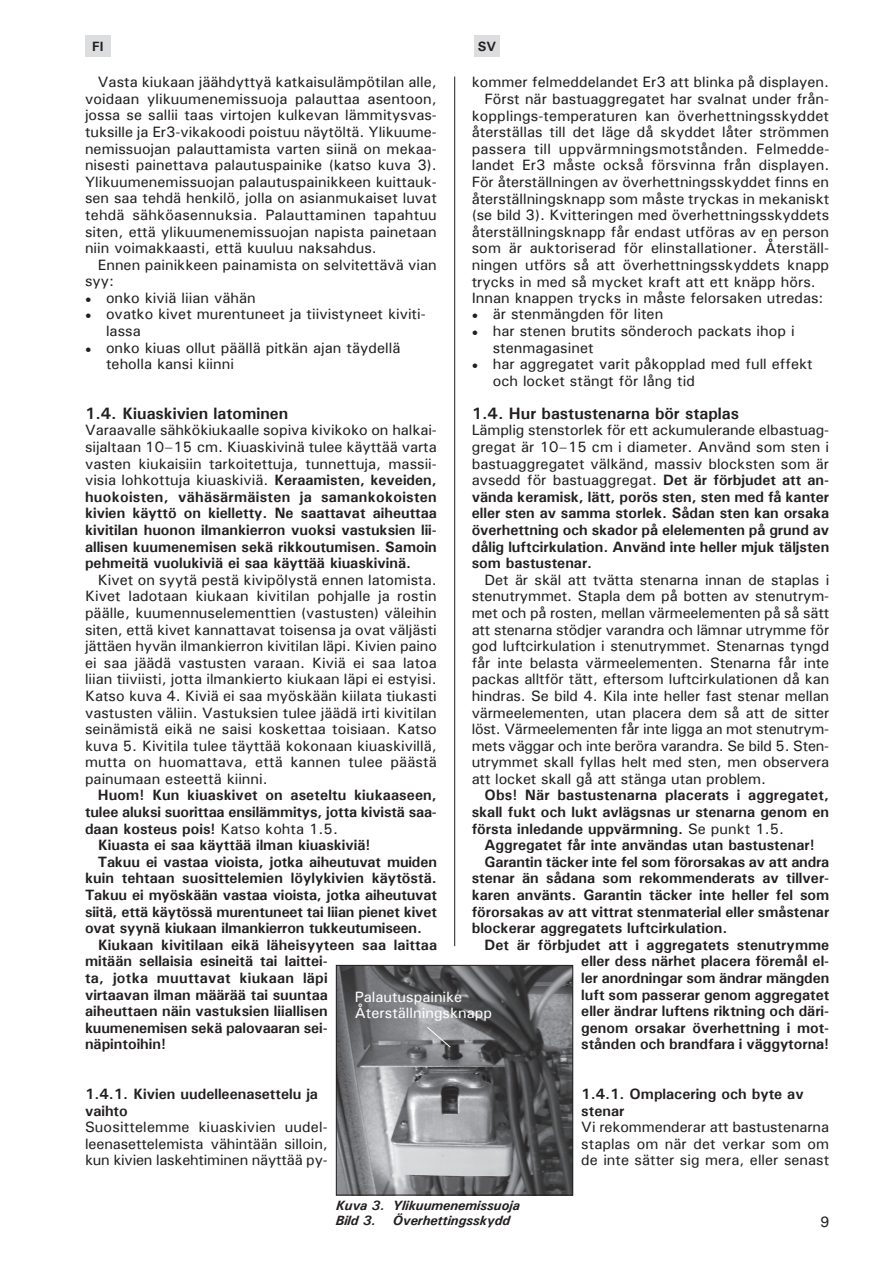
<style>
.page{position:relative;width:893px;height:1263px;background:#fff}
.page>*{position:absolute;margin:0;border:0;box-sizing:border-box;transform-origin:0 0}
.t1{font:700 16.5px "Univers";color:#231f20}
.t2{font:15px/16.6px "Univers";color:#231f20;text-align:justify}
.t3{font:700 15px/16.6px "Univers";color:#231f20;text-align:justify}
.t4{font:15px/16.5px "Univers";color:#fff}
.t5{font:700 15px "Univers";letter-spacing:.02em;color:#231f20}
.t6{font:italic 700 13.5px/15px "Univers";color:#231f20}
.t7{font:700 13.5px "Univers";color:#231f20}
.s1{font-size:9px}
.s2{font-weight:400}
</style>
<div class="page">
<div style="left:85px;top:36px;width:26px;height:21px;background:#dcdddf"></div>
<div style="left:474px;top:36px;width:26px;height:21px;background:#dcdddf"></div>
<hr style="left:454px;top:76px;width:1px;height:870px;background:#231f20">
<img style="left:338px;top:967px;width:233px;height:226px">
<div style="left:336px;top:965px;width:237px;height:230px;border:1px solid #231f20"></div>
<svg style="left:426px;top:1026px;width:25px;height:22px"></svg>
<p class="t7" style="left:92px;top:38px;width:13px">FI</p>
<p class="t7" style="left:478px;top:38px;width:20px">SV</p>
<p class="t2" style="left:472px;top:74px;width:359px">kommer felmeddelandet Er3 att blinka på displayen.</p>
<p class="t2" style="left:484px;top:90px;width:346px">Först när bastuaggregatet har svalnat under från-</p>
<p class="t2" style="left:472px;top:107px;width:359px">kopplings-temperaturen kan överhettningsskyddet</p>
<p class="t2" style="left:472px;top:124px;width:359px">återställas till det läge då skyddet låter strömmen</p>
<p class="t2" style="left:472px;top:140px;width:359px">passera till uppvärmningsmotstånden. Felmedde-</p>
<p class="t2" style="left:472px;top:157px;width:359px">landet Er3 måste också försvinna från displayen.</p>
<p class="t2" style="left:472px;top:173px;width:359px">För återställningen av överhettningsskyddet finns en</p>
<p class="t2" style="left:472px;top:190px;width:359px">återställningsknapp som måste tryckas in mekaniskt</p>
<p class="t2" style="left:472px;top:207px;width:359px">(se bild 3). Kvitteringen med överhettningsskyddets</p>
<p class="t2" style="left:472px;top:223px;width:359px">återställningsknapp får endast utföras av en person</p>
<p class="t2" style="left:472px;top:240px;width:359px">som är auktoriserad för elinstallationer. Återställ-</p>
<p class="t2" style="left:472px;top:256px;width:359px">ningen utförs så att överhettningsskyddets knapp</p>
<p class="t2" style="left:472px;top:273px;width:346px">trycks in med så mycket kraft att ett knäpp hörs.</p>
<p class="t2" style="left:472px;top:289px;width:353px">Innan knappen trycks in måste felorsaken utredas:</p>
<p class="t2" style="left:472px;top:306px;width:193px"><span class="s1">•</span> är stenmängden för liten</p>
<p class="t2" style="left:493px;top:322px;width:303px;text-indent:-21px"><span class="s1">•</span> har stenen brutits sönderoch packats ihop i stenmagasinet</p>
<p class="t2" style="left:493px;top:355px;width:321px;text-indent:-21px"><span class="s1">•</span> har aggregatet varit påkopplad med full effekt och locket stängt för lång tid</p>
<p class="t1" style="left:472px;top:403px;width:269px">1.4. Hur bastustenarna bör staplas</p>
<p class="t3" style="left:472px;top:422px;width:359px"><span class="s2">Lämplig stenstorlek för ett ackumulerande elbastuag&shy;gregat är 10–15 cm i diameter. Använd som sten i bastuaggregatet välkänd, massiv blocksten som är avsedd för bastuaggregat.</span> Det är förbjudet att an&shy;vända keramisk, lätt, porös sten, sten med få kanter eller sten av samma storlek. Sådan sten kan orsaka överhettning och skador på elelementen på grund av dålig luftcirkulation. Använd inte heller mjuk täljsten som bastustenar.</p>
<p class="t2" style="left:472px;top:571px;width:359px;text-indent:13px">Det är skäl att tvätta stenarna innan de staplas i stenutrymmet. Stapla dem på botten av stenutrym&shy;met och på rosten, mellan värmeelementen på så sätt att stenarna stödjer varandra och lämnar utrymme för god luftcirkulation i stenutrymmet. Stenarnas tyngd får inte belasta värmeelementen. Stenarna får inte packas alltför tätt, eftersom luftcirkulationen då kan hindras. Se bild 4. Kila inte heller fast stenar mellan värmeelementen, utan placera dem så att de sitter löst. Värmeelementen får inte ligga an mot stenutrym&shy;mets väggar och inte beröra varandra. Se bild 5. Sten&shy;utrymmet skall fyllas helt med sten, men observera att locket skall gå att stänga utan problem.</p>
<p class="t3" style="left:472px;top:787px;width:359px;text-indent:13px">Obs! När bastustenarna placerats i aggregatet, skall fukt och lukt avlägsnas ur stenarna genom en första inledande uppvärmning. <span class="s2">Se punkt 1.5.</span></p>
<p class="t3" style="left:484px;top:837px;width:332px">Aggregatet får inte användas utan bastustenar!</p>
<p class="t3" style="left:484px;top:853px;width:346px">Garantin täcker inte fel som förorsakas av att andra</p>
<p class="t3" style="left:472px;top:870px;width:359px">stenar än sådana som rekommenderats av tillver-</p>
<p class="t3" style="left:472px;top:886px;width:359px">karen använts. Garantin täcker inte heller fel som</p>
<p class="t3" style="left:472px;top:903px;width:359px">förorsakas av att vittrat stenmaterial eller småstenar</p>
<p class="t3" style="left:472px;top:919px;width:257px">blockerar aggregatets luftcirkulation.</p>
<p class="t3" style="left:484px;top:936px;width:346px">Det är förbjudet att i aggregatets stenutrymme</p>
<p class="t3" style="left:581px;top:953px;width:249px">eller dess närhet placera föremål el-</p>
<p class="t3" style="left:581px;top:969px;width:249px">ler anordningar som ändrar mängden</p>
<p class="t3" style="left:581px;top:986px;width:250px">luft som passerar genom aggregatet</p>
<p class="t3" style="left:581px;top:1002px;width:249px">eller ändrar luftens riktning och däri-</p>
<p class="t3" style="left:581px;top:1019px;width:249px">genom orsakar överhettning i mot-</p>
<p class="t3" style="left:581px;top:1036px;width:249px">stånden och brandfara i väggytorna!</p>
<p class="t3" style="left:581px;top:1085px;width:224px">1.4.1. Omplacering och byte av stenar</p>
<p class="t2" style="left:581px;top:1118px;width:249px">Vi rekommenderar att bastustenarna staplas om när det verkar som om de inte sätter sig mera, eller senast</p>
<p class="t6" style="left:336px;top:1198px;width:186px">Kuva 3. Ylikuumenemissuoja<br>Bild 3. Överhettingsskydd</p>
<p class="t2" style="left:85px;top:73px;width:353px;text-indent:13px">Vasta kiukaan jäähdyttyä katkaisulämpötilan alle, voidaan ylikuumenemissuoja palauttaa asentoon, jossa se sallii taas virtojen kulkevan lämmitysvas&shy;tuksille ja Er3-vikakoodi poistuu näytöltä. Ylikuume&shy;nemissuojan palauttamista varten siinä on mekaa&shy;nisesti painettava palautuspainike (katso kuva 3).<br>Ylikuumenemissuojan palautuspainikkeen kuittauk&shy;sen saa tehdä henkilö, jolla on asianmukaiset luvat tehdä sähköasennuksia. Palauttaminen tapahtuu siten, että ylikuumenemissuojan napista painetaan niin voimakkaasti, että kuuluu naksahdus.</p>
<p class="t2" style="left:85px;top:256px;width:353px;text-indent:13px">Ennen painikkeen painamista on selvitettävä vian syy:</p>
<p class="t2" style="left:85px;top:289px;width:172px"><span class="s1">•</span> onko kiviä liian vähän</p>
<p class="t2" style="left:106px;top:306px;width:321px;text-indent:-21px"><span class="s1">•</span> ovatko kivet murentuneet ja tiivistyneet kiviti&shy;lassa</p>
<p class="t2" style="left:106px;top:339px;width:296px;text-indent:-21px"><span class="s1">•</span> onko kiuas ollut päällä pitkän ajan täydellä teholla kansi kiinni</p>
<p class="t1" style="left:85px;top:403px;width:205px">1.4. Kiuaskivien latominen</p>
<p class="t3" style="left:85px;top:422px;width:353px"><span class="s2">Varaavalle sähkökiukaalle sopiva kivikoko on halkai&shy;sijaltaan 10–15 cm. Kiuaskivinä tulee käyttää varta vasten kiukaisiin tarkoitettuja, tunnettuja, massii&shy;visia lohkottuja kiuaskiviä.</span> Keraamisten, keveiden, huokoisten, vähäsärmäisten ja samankokoisten kivien käyttö on kielletty. Ne saattavat aiheuttaa kivitilan huonon ilmankierron vuoksi vastuksien lii&shy;allisen kuumenemisen sekä rikkoutumisen. Samoin pehmeitä vuolukiviä ei saa käyttää kiuaskivinä.</p>
<p class="t2" style="left:85px;top:571px;width:353px;text-indent:13px">Kivet on syytä pestä kivipölystä ennen latomista.<br>Kivet ladotaan kiukaan kivitilan pohjalle ja rostin päälle, kuumennuselementtien (vastusten) väleihin siten, että kivet kannattavat toisensa ja ovat väljästi jättäen hyvän ilmankierron kivitilan läpi. Kivien paino ei saa jäädä vastusten varaan. Kiviä ei saa latoa liian tiiviisti, jotta ilmankierto kiukaan läpi ei estyisi.<br>Katso kuva 4. Kiviä ei saa myöskään kiilata tiukasti vastusten väliin. Vastuksien tulee jäädä irti kivitilan seinämistä eikä ne saisi koskettaa toisiaan. Katso kuva 5. Kivitila tulee täyttää kokonaan kiuaskivillä, mutta on huomattava, että kannen tulee päästä painumaan esteettä kiinni.</p>
<p class="t3" style="left:98px;top:787px;width:341px">Huom! Kun kiuaskivet on aseteltu kiukaaseen,</p>
<p class="t3" style="left:85px;top:803px;width:353px">tulee aluksi suorittaa ensilämmitys, jotta kivistä saa-</p>
<p class="t3" style="left:85px;top:820px;width:254px">daan kosteus pois! <span class="s2">Katso kohta 1.5.</span></p>
<p class="t3" style="left:98px;top:837px;width:274px">Kiuasta ei saa käyttää ilman kiuaskiviä!</p>
<p class="t3" style="left:98px;top:853px;width:341px">Takuu ei vastaa vioista, jotka aiheutuvat muiden</p>
<p class="t3" style="left:85px;top:870px;width:353px">kuin tehtaan suosittelemien löylykivien käytöstä.</p>
<p class="t3" style="left:85px;top:886px;width:353px">Takuu ei myöskään vastaa vioista, jotka aiheutuvat</p>
<p class="t3" style="left:85px;top:903px;width:353px">siitä, että käytössä murentuneet tai liian pienet kivet</p>
<p class="t3" style="left:85px;top:919px;width:338px">ovat syynä kiukaan ilmankierron tukkeutumiseen.</p>
<p class="t3" style="left:98px;top:936px;width:341px">Kiukaan kivitilaan eikä läheisyyteen saa laittaa</p>
<p class="t3" style="left:85px;top:953px;width:244px">mitään sellaisia esineitä tai laittei-</p>
<p class="t5" style="left:85px;top:969px;width:244px">ta, jotka muuttavat kiukaan läpi</p>
<p class="t3" style="left:85px;top:986px;width:244px">virtaavan ilman määrää tai suuntaa</p>
<p class="t3" style="left:85px;top:1002px;width:244px">aiheuttaen näin vastuksien liiallisen</p>
<p class="t3" style="left:85px;top:1019px;width:244px">kuumenemisen sekä palovaaran sei-</p>
<p class="t3" style="left:85px;top:1036px;width:83px">näpintoihin!</p>
<p class="t3" style="left:85px;top:1085px;width:234px">1.4.1. Kivien uudelleenasettelu ja vaihto</p>
<p class="t2" style="left:85px;top:1118px;width:244px">Suosittelemme kiuaskivien uudel&shy;leenasettelemista vähintään silloin, kun kivien laskehtiminen näyttää py-</p>
<p class="t4" style="left:355px;top:988px;width:139px">Palautuspainike<br>Återställningsknapp</p>
<p class="t2" style="left:820px;top:1213px;width:11px">9</p>
</div>
